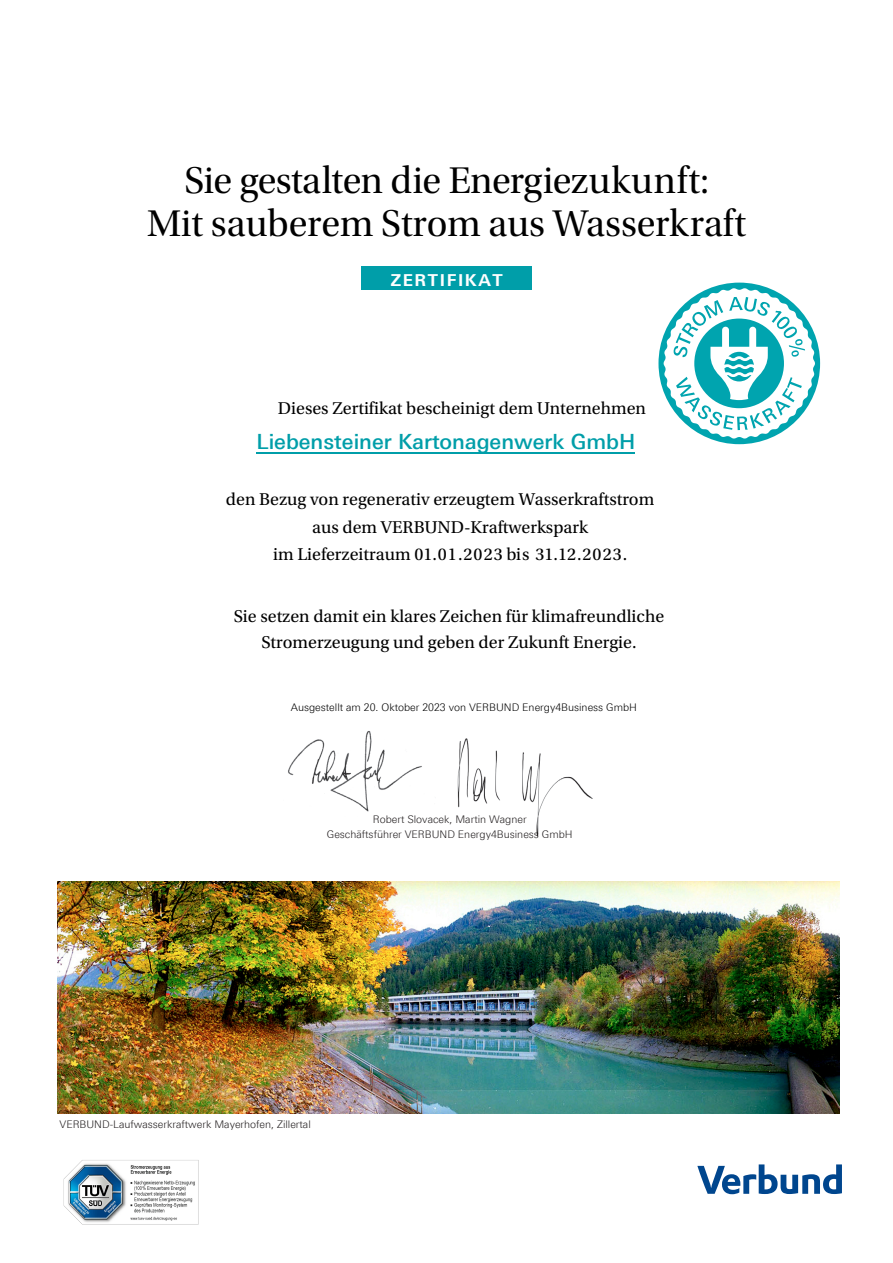
<style>
.page{position:relative;width:893px;height:1263px;background:#fff}
.page>*{position:absolute;margin:0;border:0;box-sizing:border-box;transform-origin:0 0}
.t1{font:39px/43.2px "Utopia Std Subh";color:#000;text-align:center}
.t2{font:500 21px "Linotype Univers 530";color:#009ea9}
.t3{font:18px/26.7px "Utopia Std";color:#000;text-align:center}
.t4{font:700 16.5px "Linotype Univers 630";letter-spacing:.095em;color:#fff}
.t5{font:300 10.5px/15px "Linotype Univers 330";color:#231f20;text-align:center}
.t6{font:300 10.5px "Linotype Univers 330";color:#000}
.t7{font:300 10.5px "Linotype Univers 330";color:#221e1f}
</style>
<div class="page">
<img style="left:57px;top:881px;width:783px;height:232px">
<svg style="left:697px;top:1164px;width:145px;height:30px"></svg>
<div style="left:361px;top:267px;width:170px;height:23px;background:#009ea9"></div>
<hr style="left:257px;top:452px;width:378px;height:1px;background:#009ea9">
<div style="left:658px;top:283px;width:162px;height:161px;background:#00a4af;border-radius:50%"></div>
<svg style="left:664px;top:288px;width:151px;height:151px"></svg>
<img style="left:288px;top:731px;width:134px;height:81px">
<img style="left:457px;top:738px;width:136px;height:99px">
<img style="left:63px;top:1160px;width:136px;height:65px">
<h1 class="t1" style="left:147px;top:159px;width:601px">Sie gestalten die Energiezukunft:<br>Mit sauberem Strom aus Wasserkraft</h1>
<p class="t4" style="left:391px;top:270px;width:114px">ZERTIFIKAT</p>
<p class="t3" style="left:278px;top:395px;width:369px">Dieses Zertifikat bescheinigt dem Unternehmen</p>
<p class="t2" style="left:256px;top:429px;width:380px">Liebensteiner Kartonagenwerk GmbH</p>
<p class="t3" style="left:226px;top:486px;width:430px">den Bezug von regenerativ erzeugtem Wasserkraftstrom</p>
<p class="t3" style="left:312px;top:514px;width:277px">aus dem VERBUND-Kraftwerkspark</p>
<p class="t3" style="left:273px;top:541px;width:356px">im Lieferzeitraum 01.01.2023 bis 31.12.2023.</p>
<p class="t3" style="left:234px;top:603px;width:432px">Sie setzen damit ein klares Zeichen für klimafreundliche<br>Stromerzeugung und geben der Zukunft Energie.</p>
<p class="t6" style="left:291px;top:701px;width:348px">Ausgestellt am 20. Oktober 2023 von VERBUND Energy4Business GmbH</p>
<p class="t5" style="left:327px;top:811px;width:247px">Robert Slovacek, Martin Wagner<br>Geschäftsführer VERBUND Energy4Business GmbH</p>
<p class="t7" style="left:60px;top:1118px;width:253px">VERBUND-Laufwasserkraftwerk Mayerhofen, Zillertal</p>
</div>
